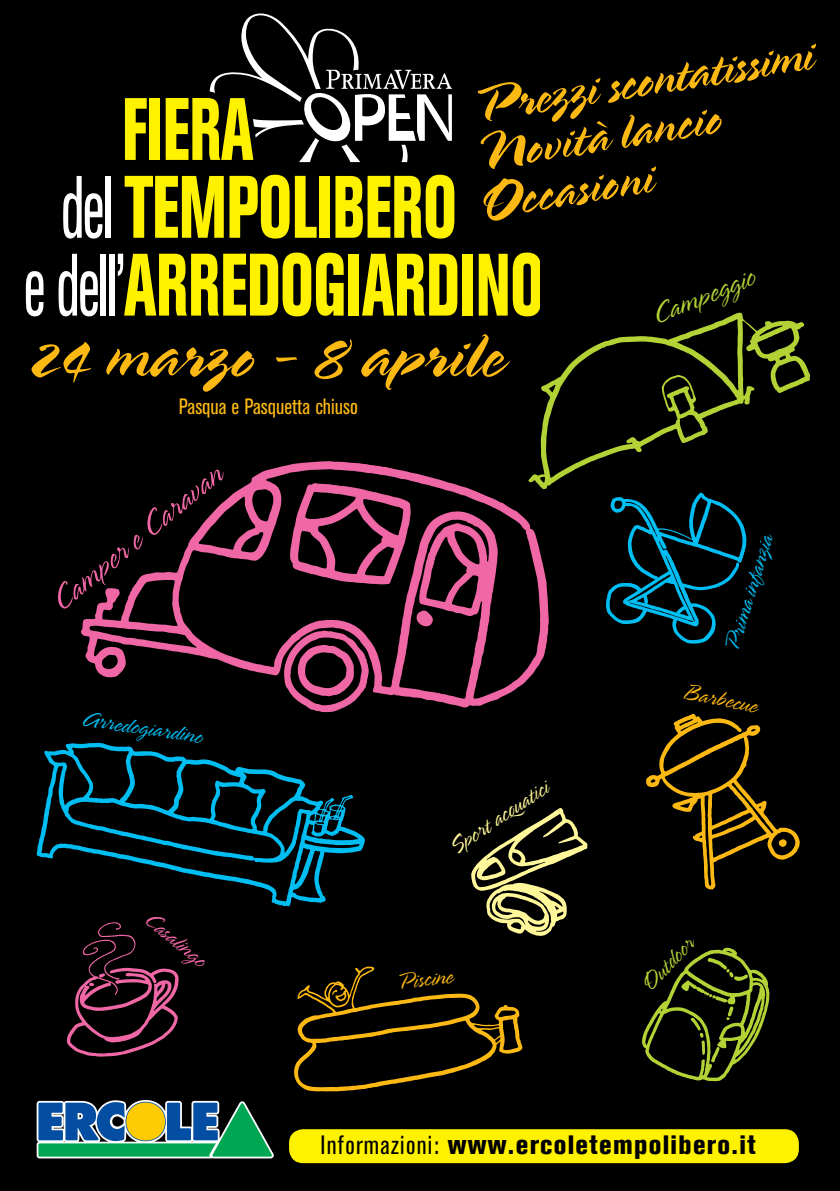
<style>
.page{position:relative;width:840px;height:1191px;background:#fff}
.page>*{position:absolute;margin:0;border:0;box-sizing:border-box;transform-origin:0 0}
.t1{font:69px "Spring LP";color:#fdb913}
.t2{font:51.8px/48.2px "Spring LP";color:#fdb913}
.t3{font:300 35.6px "Spring LP";color:#f067a6}
.t4{font:300 31.6px "Spring LP";color:#b3d235}
.t5{font:800 condensed 26.4px "Akzidenz Grotesk BE";letter-spacing:.05em;color:#000}
.t6{font:300 24.8px "Spring LP";color:#00bdf2}
.t7{font:300 24.8px "Spring LP";color:#fdb913}
.t8{font:300 24.8px "Spring LP";color:#fff799}
.t9{font:300 24.8px "Spring LP";color:#f067a6}
.t10{font:300 24.8px "Spring LP";color:#b3d235}
.t11{font:condensed 22px "Akzidenz Grotesk BE";color:#fdb913}
.s1{font-weight:400}
</style>
<div class="page">
<div style="left:0;top:0;width:839px;height:1191px;background:#000"></div>
<svg style="left:66px;top:922px;width:113px;height:134px"></svg>
<svg style="left:646px;top:713px;width:153px;height:176px"></svg>
<svg style="left:642px;top:947px;width:127px;height:134px"></svg>
<svg style="left:528px;top:312px;width:282px;height:174px"></svg>
<svg style="left:294px;top:966px;width:228px;height:125px"></svg>
<svg style="left:307px;top:707px;width:38px;height:5px"></svg>
<svg style="left:81px;top:461px;width:467px;height:246px"></svg>
<svg style="left:289px;top:483px;width:121px;height:102px"></svg>
<svg style="left:605px;top:492px;width:141px;height:152px"></svg>
<svg style="left:36px;top:743px;width:329px;height:164px"></svg>
<svg style="left:471px;top:807px;width:116px;height:129px"></svg>
<svg style="left:37px;top:1100px;width:237px;height:58px;background:#448574"></svg>
<div style="left:289px;top:1129px;width:509px;height:34px;background:#fff200;border-radius:14px"></div>
<svg style="left:125px;top:98px;width:22px;height:62px"></svg>
<div style="left:149px;top:98px;width:11px;height:62px;background:#fff200"></div>
<svg style="left:63px;top:176px;width:39px;height:62px"></svg>
<div style="left:105px;top:176px;width:5px;height:62px;background:#fff"></div>
<svg style="left:124px;top:175px;width:165px;height:63px"></svg>
<svg style="left:295px;top:176px;width:21px;height:62px"></svg>
<div style="left:319px;top:176px;width:10px;height:62px;background:#fff200"></div>
<svg style="left:335px;top:175px;width:119px;height:63px"></svg>
<svg style="left:26px;top:271px;width:17px;height:45px"></svg>
<svg style="left:59px;top:254px;width:39px;height:62px"></svg>
<div style="left:101px;top:254px;width:5px;height:61px;background:#fff"></div>
<div style="left:109px;top:254px;width:5px;height:61px;background:#fff"></div>
<svg style="left:118px;top:252px;width:225px;height:64px"></svg>
<div style="left:348px;top:254px;width:11px;height:61px;background:#fff200"></div>
<svg style="left:362px;top:254px;width:95px;height:61px"></svg>
<div style="left:462px;top:254px;width:10px;height:61px;background:#fff200"></div>
<svg style="left:478px;top:252px;width:61px;height:64px"></svg>
<svg style="left:165px;top:13px;width:286px;height:149px"></svg>
<p class="t2" style="left:459px;top:84px;width:356px;rotate:-9deg">Prezzi scontatissimi<br>Novità lancio<br>Occasioni</p>
<h1 class="t1" style="left:30px;top:314px;width:474px">24 marzo - 8 aprile</h1>
<p class="t11" style="left:179px;top:394px;width:180px">Pasqua e Pasquetta chiuso</p>
<p class="t3" style="left:44px;top:592px;width:214px;rotate:-40deg">Camper e Caravan</p>
<p class="t6" style="left:84px;top:705px;width:124px;rotate:9deg">Arredogiardino</p>
<p class="t9" style="left:155px;top:906px;width:76px;rotate:39deg">Casalingo</p>
<p class="t8" style="left:444px;top:838px;width:116px;rotate:-34deg">Sport acquatici</p>
<p class="t7" style="left:395px;top:970px;width:58px;rotate:-7deg">Piscine</p>
<p class="t4" style="left:646px;top:301px;width:111px;rotate:-22deg">Campeggio</p>
<p class="t6" style="left:719px;top:647px;width:122px;rotate:-73deg">Prima infanzia</p>
<p class="t7" style="left:685px;top:679px;width:77px;rotate:11deg">Barbecue</p>
<p class="t10" style="left:635px;top:979px;width:68px;rotate:-47deg">Outdoor</p>
<p class="t5" style="left:320px;top:1129px;width:436px"><span class="s1">Informazioni:</span> www.ercoletempolibero.it</p>
</div>
